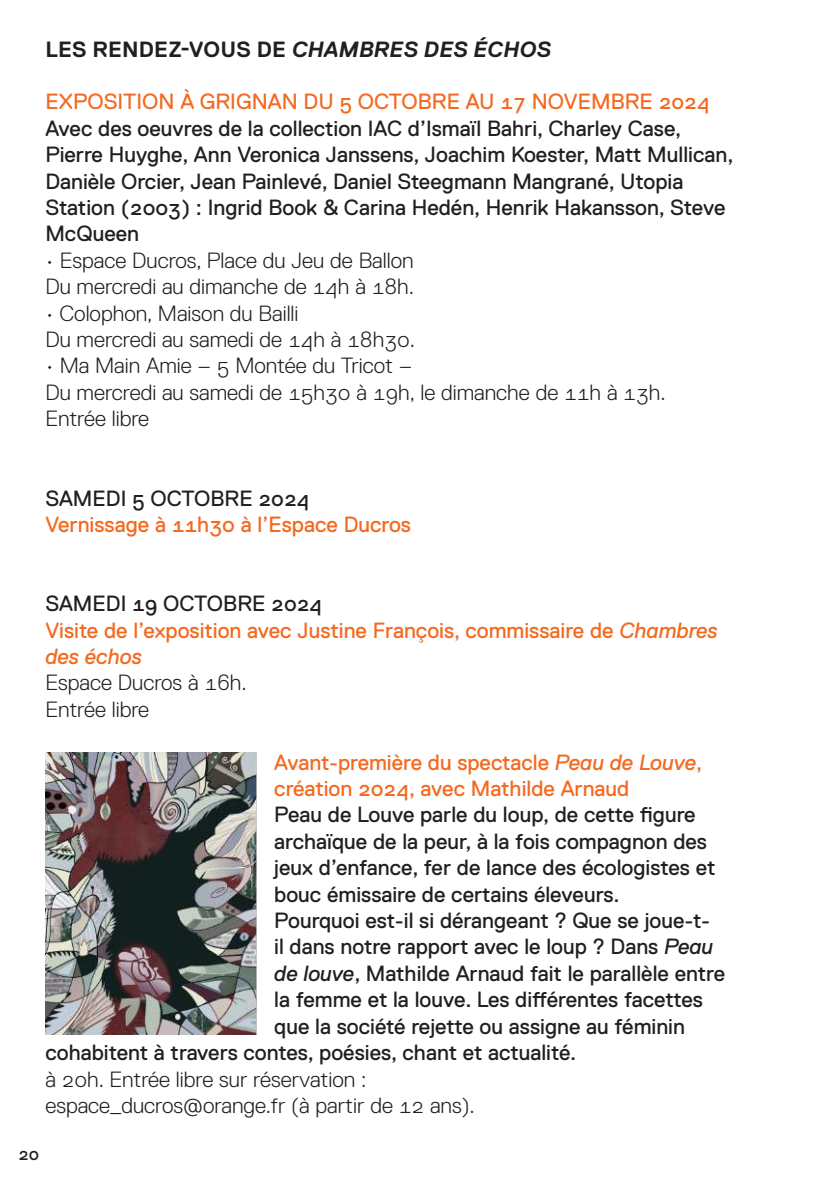
<style>
.page{position:relative;width:834px;height:1191px;background:#fff}
.page>*{position:absolute;margin:0;border:0;box-sizing:border-box;transform-origin:0 0}
.t1{font:22px/26.4px "Replica Std";color:#231f20}
.t2{font:300 22px/26.4px "Replica Std";color:#231f20}
.t3{font:22px/26.4px "Replica Std";color:#f36a21}
.t4{font:700 22px "Replica Std";letter-spacing:.01em;color:#231f20}
.t5{font:18px "Replica Std";color:#231f20}
.s1{font-style:italic}
.s2{color:#231f20}
</style>
<div class="page">
<img style="left:45px;top:752px;width:212px;height:282px">
<p class="t4" style="left:45px;top:37px;width:507px">LES RENDEZ-VOUS DE <span class="s1">CHAMBRES DES ÉCHOS</span></p>
<p class="t3" style="left:45px;top:89px;width:665px">EXPOSITION À GRIGNAN DU 5 OCTOBRE AU 17 NOVEMBRE 2024</p>
<p class="t1" style="left:45px;top:115px;width:689px">Avec des oeuvres de la collection IAC d’Ismaïl Bahri, Charley Case, Pierre Huyghe, Ann Veronica Janssens, Joachim Koester, Matt Mullican, Danièle Orcier, Jean Painlevé, Daniel Steegmann Mangrané, Utopia Station (2003) : Ingrid Book &amp; Carina Hedén, Henrik Hakansson, Steve McQueen</p>
<p class="t2" style="left:45px;top:247px;width:370px">• Espace Ducros, Place du Jeu de Ballon<br>Du mercredi au dimanche de 14h à 18h.</p>
<p class="t2" style="left:45px;top:300px;width:371px">• Colophon, Maison du Bailli<br>Du mercredi au samedi de 14h à 18h30.</p>
<p class="t2" style="left:45px;top:353px;width:621px">• Ma Main Amie – 5 Montée du Tricot –<br>Du mercredi au samedi de 15h30 à 19h, le dimanche de 11h à 13h.<br>Entrée libre</p>
<p class="t1" style="left:45px;top:485px;width:265px">SAMEDI 5 OCTOBRE 2024</p>
<p class="t3" style="left:45px;top:511px;width:367px">Vernissage à 11h30 à l’Espace Ducros</p>
<p class="t3" style="left:45px;top:590px;width:673px"><span class="s2">SAMEDI 19 OCTOBRE 2024<br></span>Visite de l’exposition avec Justine François, commissaire de <span class="s1">Chambres des échos</span></p>
<p class="t2" style="left:45px;top:669px;width:203px">Espace Ducros à 16h.<br>Entrée libre</p>
<p class="t3" style="left:274px;top:749px;width:429px">Avant-première du spectacle <span class="s1">Peau de Louve</span>, création 2024, avec Mathilde Arnaud</p>
<p class="t1" style="left:274px;top:801px;width:423px">Peau de Louve parle du loup, de cette figure</p>
<p class="t1" style="left:274px;top:828px;width:434px">archaïque de la peur, à la fois compagnon des</p>
<p class="t1" style="left:274px;top:854px;width:442px">jeux d’enfance, fer de lance des écologistes et</p>
<p class="t1" style="left:274px;top:881px;width:347px">bouc émissaire de certains éleveurs.</p>
<p class="t1" style="left:274px;top:907px;width:437px">Pourquoi est-il si dérangeant ? Que se joue-t-</p>
<p class="t1" style="left:274px;top:933px;width:440px">il dans notre rapport avec le loup ? Dans <span class="s1">Peau</span></p>
<p class="t1" style="left:274px;top:960px;width:452px"><span class="s1">de louve</span>, Mathilde Arnaud fait le parallèle entre</p>
<p class="t1" style="left:274px;top:986px;width:430px">la femme et la louve. Les différentes facettes</p>
<p class="t1" style="left:274px;top:1013px;width:412px">que la société rejette ou assigne au féminin</p>
<p class="t1" style="left:45px;top:1039px;width:532px">cohabitent à travers contes, poésies, chant et actualité.</p>
<p class="t2" style="left:45px;top:1065px;width:431px">à 20h. Entrée libre sur réservation : espace_ducros@orange.fr (à partir de 12 ans).</p>
<p class="t5" style="left:18px;top:1143px;width:22px">20</p>
</div>
